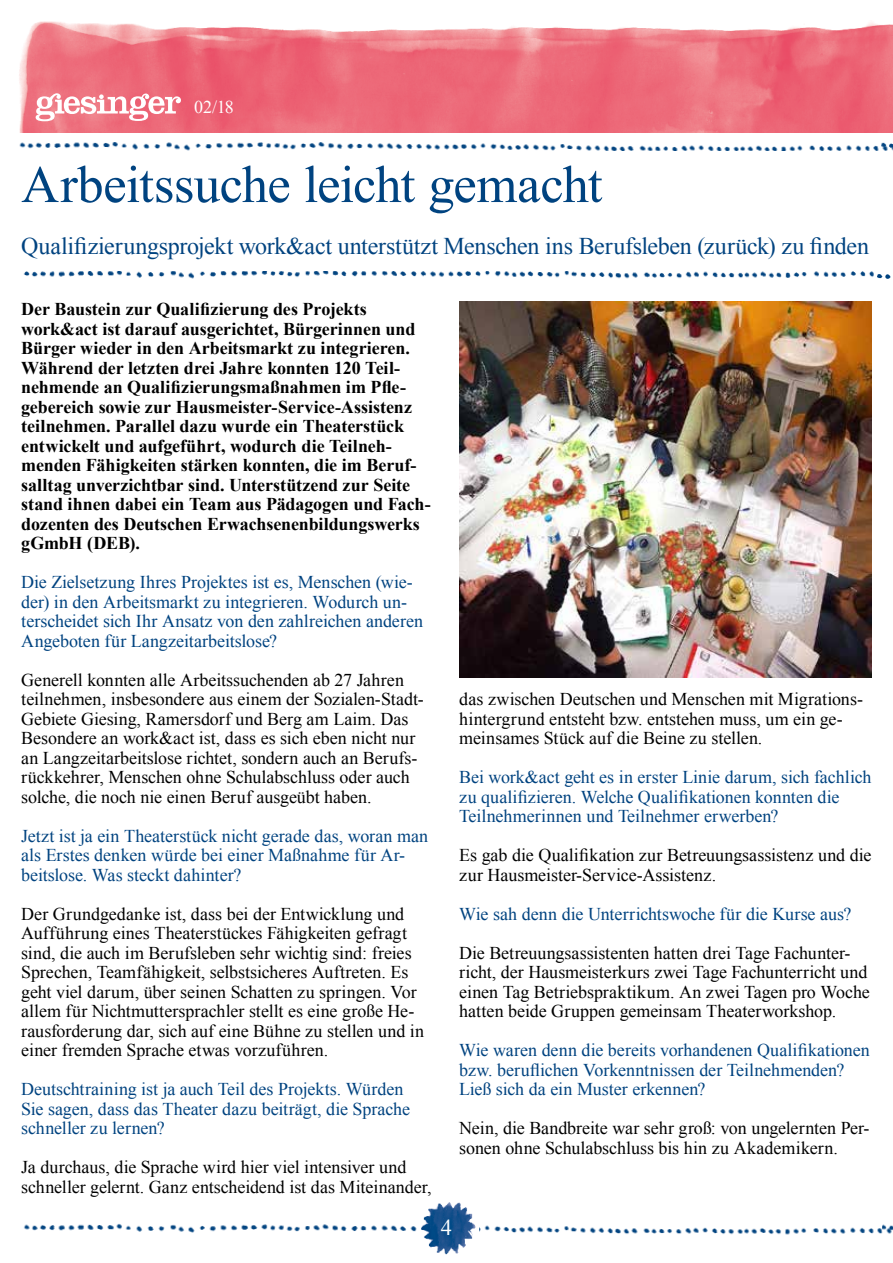
<style>
.page{position:relative;width:893px;height:1263px;background:#fff}
.page>*{position:absolute;margin:0;border:0;box-sizing:border-box;transform-origin:0 0}
.t1{font:52.5px "Times New Roman";letter-spacing:-.015em;color:#004380}
.t2{font:24px "Times New Roman";letter-spacing:-.01em;color:#004380}
.t3{font:22.5px "Times New Roman";color:#fff}
.t4{font:18px/19.5px "Times New Roman";letter-spacing:-.005em;color:#000}
.t5{font:18px/19.5px "Times New Roman";color:#004380}
.t6{font:700 18px/19.5px "Times New Roman";letter-spacing:-.005em;color:#000}
.t7{font:18px "Times New Roman";color:#fff}
</style>
<div class="page">
<img style="left:24px;top:1223px;width:869px;height:12px">
<img style="left:418px;top:1202px;width:60px;height:53px">
<img style="left:19px;top:21px;width:874px;height:111px">
<svg style="left:36px;top:93px;width:145px;height:28px"></svg>
<img style="left:19px;top:142px;width:874px;height:9px">
<img style="left:459px;top:302px;width:413px;height:375px">
<img style="left:23px;top:271px;width:851px;height:8px">
<img style="left:870px;top:273px;width:21px;height:6px">
<p class="t7" style="left:194px;top:95px;width:41px">02/18</p>
<h1 class="t1" style="left:21px;top:149px;width:583px">Arbeitssuche leicht gemacht</h1>
<h2 class="t2" style="left:21px;top:230px;width:849px">Qualifizierungsprojekt work&amp;act unterstützt Menschen ins Berufsleben (zurück) zu finden</h2>
<p class="t6" style="left:21px;top:299px;width:411px">Der Baustein zur Qualifizierung des Projekts work&amp;act ist darauf ausgerichtet, Bürgerinnen und Bürger wieder in den Arbeitsmarkt zu integrieren.<br>Während der letzten drei Jahre konnten 120 Teil&shy;nehmende an Qualifizierungsmaßnahmen im Pfle&shy;gebereich sowie zur Hausmeister-Service-Assistenz teilnehmen. Parallel dazu wurde ein Theaterstück entwickelt und aufgeführt, wodurch die Teilneh&shy;menden Fähigkeiten stärken konnten, die im Beruf&shy;salltag unverzichtbar sind. Unterstützend zur Seite stand ihnen dabei ein Team aus Pädagogen und Fach&shy;dozenten des Deutschen Erwachsenenbildungswerks gGmbH (DEB).</p>
<p class="t5" style="left:21px;top:572px;width:403px">Die Zielsetzung Ihres Projektes ist es, Menschen (wie&shy;der) in den Arbeitsmarkt zu integrieren. Wodurch un&shy;terscheidet sich Ihr Ansatz von den zahlreichen anderen Angeboten für Langzeitarbeitslose?</p>
<p class="t4" style="left:21px;top:670px;width:404px">Generell konnten alle Arbeitssuchenden ab 27 Jahren teilnehmen, insbesondere aus einem der Sozialen-Stadt-Gebiete Giesing, Ramersdorf und Berg am Laim. Das Besondere an work&amp;act ist, dass es sich eben nicht nur an Langzeitarbeitslose richtet, sondern auch an Berufs&shy;rückkehrer, Menschen ohne Schulabschluss oder auch solche, die noch nie einen Beruf ausgeübt haben.</p>
<p class="t5" style="left:21px;top:825px;width:408px">Jetzt ist ja ein Theaterstück nicht gerade das, woran man als Erstes denken würde bei einer Maßnahme für Ar&shy;beitslose. Was steckt dahinter?</p>
<p class="t4" style="left:21px;top:903px;width:404px">Der Grundgedanke ist, dass bei der Entwicklung und Aufführung eines Theaterstückes Fähigkeiten gefragt sind, die auch im Berufsleben sehr wichtig sind: freies Sprechen, Teamfähigkeit, selbstsicheres Auftreten. Es geht viel darum, über seinen Schatten zu springen. Vor allem für Nichtmuttersprachler stellt es eine große He&shy;rausforderung dar, sich auf eine Bühne zu stellen und in einer fremden Sprache etwas vorzuführen.</p>
<p class="t5" style="left:21px;top:1079px;width:390px">Deutschtraining ist ja auch Teil des Projekts. Würden<br>Sie sagen, dass das Theater dazu beiträgt, die Sprache schneller zu lernen?</p>
<p class="t4" style="left:21px;top:1157px;width:412px">Ja durchaus, die Sprache wird hier viel intensiver und schneller gelernt. Ganz entscheidend ist das Miteinander,</p>
<p class="t4" style="left:459px;top:689px;width:405px">das zwischen Deutschen und Menschen mit Migrations&shy;hintergrund entsteht bzw. entstehen muss, um ein ge&shy;meinsames Stück auf die Beine zu stellen.</p>
<p class="t5" style="left:459px;top:767px;width:414px">Bei work&amp;act geht es in erster Linie darum, sich fachlich zu qualifizieren. Welche Qualifikationen konnten die<br>Teilnehmerinnen und Teilnehmer erwerben?</p>
<p class="t4" style="left:459px;top:845px;width:414px">Es gab die Qualifikation zur Betreuungsassistenz und die zur Hausmeister-Service-Assistenz.</p>
<p class="t5" style="left:459px;top:904px;width:394px">Wie sah denn die Unterrichtswoche für die Kurse aus?</p>
<p class="t4" style="left:459px;top:943px;width:412px">Die Betreuungsassistenten hatten drei Tage Fachunter&shy;richt, der Hausmeisterkurs zwei Tage Fachunterricht und einen Tag Betriebspraktikum. An zwei Tagen pro Woche hatten beide Gruppen gemeinsam Theaterworkshop.</p>
<p class="t5" style="left:459px;top:1040px;width:412px">Wie waren denn die bereits vorhandenen Qualifikationen bzw. beruflichen Vorkenntnissen der Teilnehmenden?<br>Ließ sich da ein Muster erkennen?</p>
<p class="t4" style="left:459px;top:1118px;width:412px">Nein, die Bandbreite war sehr groß: von ungelernten Per&shy;sonen ohne Schulabschluss bis hin zu Akademikern.</p>
<p class="t3" style="left:441px;top:1212px;width:13px">4</p>
</div>
